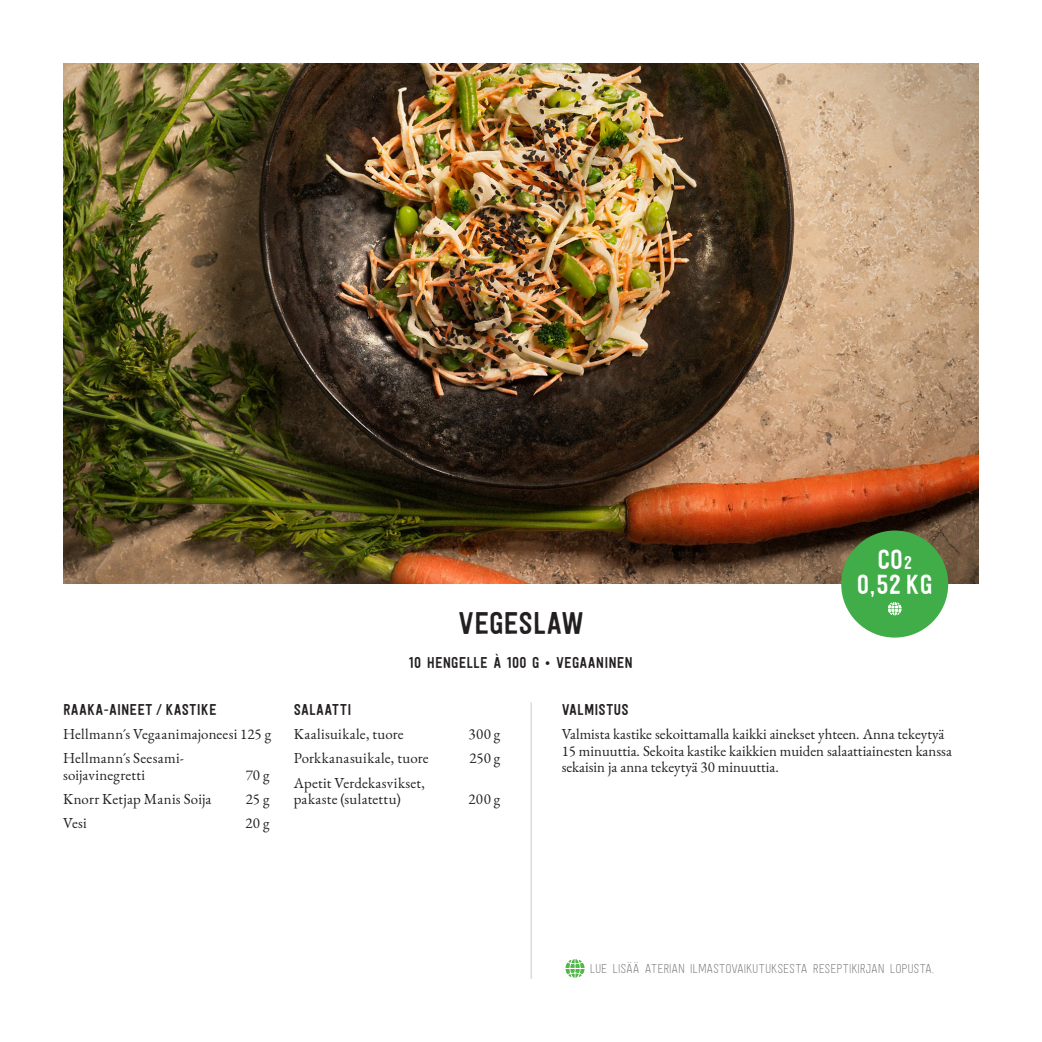
<style>
.page{position:relative;width:1042px;height:1042px;background:#fff}
.page>*{position:absolute;margin:0;border:0;box-sizing:border-box;transform-origin:0 0}
.t1{font:31.5px "Festivo Letters No 19";letter-spacing:-.01em;color:#231f20}
.t2{font:27.65px "Festivo Letters No 19";color:#fff}
.t3{font:15.75px "Festivo Letters No 19";letter-spacing:.005em;color:#231f20}
.t4{font:14.88px "EB Garamond";color:#231f20}
.t5{font:14.88px "Festivo Letters No 18";letter-spacing:-.015em;color:#6d6f71}
.t6{font:14.88px "EB Garamond";letter-spacing:.025em;color:#231f20}
.t7{font:14.88px "EB Garamond";letter-spacing:.02em;color:#231f20}
.s1{font-size:18.38px}
</style>
<div class="page">
<img style="left:63px;top:63px;width:916px;height:520px">
<hr style="left:531px;top:702px;width:1px;height:277px;background:#c7c9cb">
<svg style="left:566px;top:959px;width:18px;height:18px"></svg>
<div style="left:841px;top:530px;width:107px;height:107px;background:#41ad49;border-radius:50%"></div>
<svg style="left:888px;top:602px;width:13px;height:13px"></svg>
<p class="t3" style="left:63px;top:700px;width:155px">RAAKA-AINEET / KASTIKE</p>
<p class="t4" style="left:63px;top:725px;width:210px">Hellmann´s Vegaanimajoneesi 125 g</p>
<p class="t6" style="left:63px;top:749px;width:122px">Hellmann´s Seesami-</p>
<p class="t4" style="left:63px;top:765px;width:84px">soijavinegretti</p>
<p class="t4" style="left:246px;top:765px;width:25px">70 g</p>
<p class="t4" style="left:63px;top:789px;width:150px">Knorr Ketjap Manis Soija</p>
<p class="t4" style="left:246px;top:789px;width:25px">25 g</p>
<p class="t4" style="left:63px;top:813px;width:25px">Vesi</p>
<p class="t4" style="left:245px;top:813px;width:26px">20 g</p>
<p class="t1" style="left:458px;top:604px;width:127px">VEGESLAW</p>
<p class="t3" style="left:409px;top:653px;width:226px">10 HENGELLE À 100 G • VEGAANINEN</p>
<p class="t2" style="left:877px;top:543px;width:36px">CO<span class="s1">2</span></p>
<p class="t2" style="left:857px;top:568px;width:77px">0,52 KG</p>
<p class="t3" style="left:294px;top:700px;width:59px">SALAATTI</p>
<p class="t6" style="left:294px;top:725px;width:111px">Kaalisuikale, tuore</p>
<p class="t4" style="left:468px;top:725px;width:33px">300 g</p>
<p class="t7" style="left:294px;top:749px;width:136px">Porkkanasuikale, tuore</p>
<p class="t4" style="left:469px;top:749px;width:32px">250 g</p>
<p class="t4" style="left:294px;top:773px;width:133px">Apetit Verdekasvikset,</p>
<p class="t4" style="left:294px;top:789px;width:109px">pakaste (sulatettu)</p>
<p class="t4" style="left:468px;top:789px;width:33px">200 g</p>
<p class="t3" style="left:562px;top:700px;width:68px">VALMISTUS</p>
<p class="t4" style="left:562px;top:724px;width:384px">Valmista kastike sekoittamalla kaikki ainekset yhteen. Anna tekeytyä</p>
<p class="t4" style="left:562px;top:741px;width:392px">15 minuuttia. Sekoita kastike kaikkien muiden salaattiainesten kanssa</p>
<p class="t4" style="left:562px;top:757px;width:219px">sekaisin ja anna tekeytyä 30 minuuttia.</p>
<p class="t5" style="left:590px;top:960px;width:346px">LUE LISÄÄ ATERIAN ILMASTOVAIKUTUKSESTA RESEPTIKIRJAN LOPUSTA.</p>
</div>
